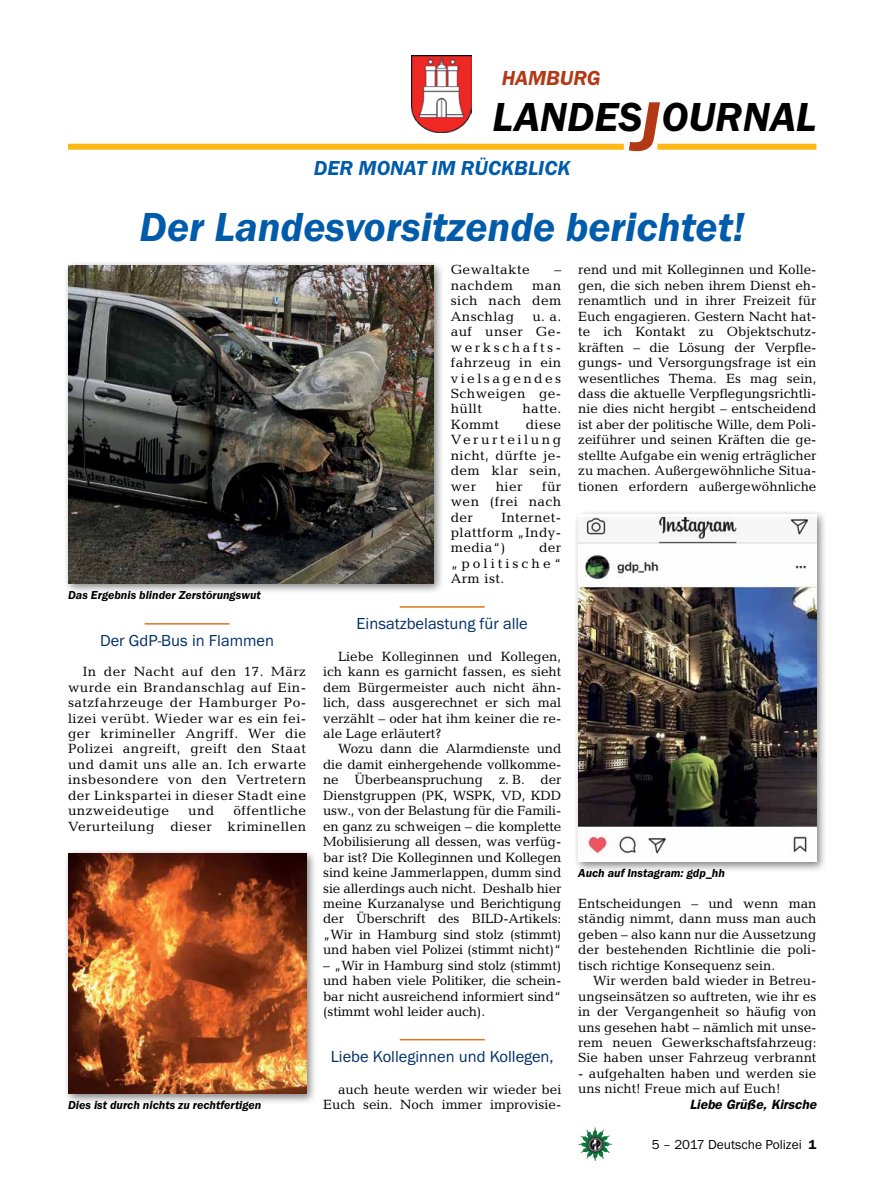
<style>
.page{position:relative;width:893px;height:1191px;background:#fff}
.page>*{position:absolute;margin:0;border:0;box-sizing:border-box;transform-origin:0 0}
.t1{font:italic 600 42px "Franklin Gothic Itc T";color:#005baa}
.t2{font:italic 600 42px "Franklin Gothic Itc T";color:#000}
.t3{font:italic 600 21px "Franklin Gothic Itc T";color:#005baa}
.t4{font:italic 600 21px "Franklin Gothic Itc T";color:#b33916}
.t5{font:16.5px "Franklin Gothic Itc T";color:#002f67}
.t6{font:13.5px/15.5px "Candida";color:#000;text-align:justify}
.t7{font:13.5px/15.5px "Candida";letter-spacing:.03em;color:#000;text-align:right}
.t8{font:13.5px "Franklin Gothic Itc T";color:#000}
.t9{font:italic 600 13.5px "Franklin Gothic";color:#000}
.t10{font:italic 600 12px "Franklin Gothic Itc T";color:#000}
.s1{font-size:72px;color:#b33916}
.s2{font-weight:600}
</style>
<div class="page">
<img style="left:578px;top:1127px;width:17px;height:25px">
<img style="left:412px;top:55px;width:59px;height:77px">
<div style="left:657px;top:144px;width:159px;height:6px;background:#fdb913"></div>
<div style="left:68px;top:144px;width:556px;height:6px;background:#fdb913"></div>
<hr style="left:145px;top:623px;width:85px;height:1px;background:#de761c">
<hr style="left:400px;top:606px;width:85px;height:1px;background:#de761c">
<hr style="left:400px;top:1039px;width:85px;height:1px;background:#de761c">
<div style="left:63px;top:260px;width:382px;height:335px;background:#000;opacity:.5"></div>
<img style="left:68px;top:265px;width:366px;height:318px">
<div style="left:63px;top:848px;width:254px;height:256px;background:#000;opacity:.5"></div>
<img style="left:68px;top:853px;width:238px;height:240px">
<div style="left:573px;top:509px;width:254px;height:364px;background:#000;opacity:.5"></div>
<img style="left:578px;top:518px;width:238px;height:341px">
<h2 class="t4" style="left:502px;top:66px;width:101px">HAMBURG</h2>
<h1 class="t2" style="left:492px;top:93px;width:325px">LANDES<span class="s1">J</span>OURNAL</h1>
<h2 class="t3" style="left:314px;top:156px;width:77px">Der Mona</h2>
<h2 class="t3" style="left:416px;top:156px;width:156px">t im r ückblick</h2>
<h1 class="t1" style="left:140px;top:202px;width:607px">Der Landesvorsitzende berichtet!</h1>
<p class="t7" style="left:451px;top:262px;width:80px">Gewaltakte</p>
<p class="t6" style="left:554px;top:262px;width:8px">–</p>
<p class="t7" style="left:451px;top:277px;width:64px">nachdem</p>
<p class="t6" style="left:578px;top:262px;width:240px">rend und mit Kolleginnen und Kolle&shy;gen, die sich neben ihrem Dienst eh&shy;renamtlich und in ihrer Freizeit für Euch engagieren. Gestern Nacht hat&shy;te ich Kontakt zu Objektschutz&shy;kräften – die Lösung der Verpfle&shy;gungs- und Versorgungsfrage ist ein wesentliches Thema. Es mag sein, dass die aktuelle Verpflegungsrichtli&shy;nie dies nicht hergibt – entscheidend ist aber der politische Wille, dem Poli&shy;zeiführer und seinen Kräften die ge&shy;stellte Aufgabe ein wenig erträglicher zu machen. Außergewöhnliche Situa&shy;tionen erfordern außergewöhnliche</p>
<p class="t6" style="left:451px;top:277px;width:112px;text-indent:81px">man sich nach dem Anschlag</p>
<p class="t6" style="left:451px;top:308px;width:112px;text-indent:82px">u. a. auf unser Ge&shy;werkschafts&shy;fahrzeug in ein vielsagendes Schweigen ge&shy;hüllt</p>
<p class="t6" style="left:522px;top:401px;width:40px">hatte.</p>
<p class="t6" style="left:451px;top:416px;width:112px;text-indent:75px">diese Verurteilung nicht, dürfte je&shy;dem klar sein, wer</p>
<p class="t6" style="left:451px;top:416px;width:50px">Kommt</p>
<p class="t6" style="left:451px;top:478px;width:112px;text-indent:91px">für wen (frei nach der</p>
<p class="t6" style="left:496px;top:478px;width:28px">hier</p>
<p class="t6" style="left:451px;top:509px;width:112px;text-indent:51px">Internet&shy;plattform „Indy&shy;media“)</p>
<p class="t6" style="left:451px;top:540px;width:112px;text-indent:88px">der „politische“ Arm ist.</p>
<p class="t5" style="left:357px;top:614px;width:173px">Einsatzbelastung für alle</p>
<p class="t6" style="left:323px;top:648px;width:240px;text-indent:15px">Liebe Kolleginnen und Kollegen, ich kann es garnicht fassen, es sieht dem Bürgermeister auch nicht ähn&shy;lich, dass ausgerechnet er sich mal verzählt – oder hat ihm keiner die re&shy;ale Lage erläutert?</p>
<p class="t6" style="left:323px;top:741px;width:240px;text-indent:15px">Wozu dann die Alarmdienste und die damit einhergehende vollkomme&shy;ne Überbeanspruchung z. B. der Dienstgruppen (PK, WSPK, VD, KDD usw., von der Belastung für die Famili&shy;en ganz zu schweigen – die komplette Mobilisierung all dessen, was verfüg&shy;bar ist? Die Kolleginnen und Kollegen sind keine Jammerlappen, dumm sind sie allerdings auch nicht. Deshalb hier meine Kurzanalyse und Berichtigung der Überschrift des Bild -Artikels: „Wir in Hamburg sind stolz (stimmt) und haben viel Polizei (stimmt nicht)“</p>
<p class="t6" style="left:323px;top:957px;width:240px">– „Wir in Hamburg sind stolz (stimmt) und haben viele Politiker, die schein&shy;bar nicht ausreichend informiert sind“ (stimmt wohl leider auch).</p>
<p class="t5" style="left:331px;top:1046px;width:224px">Liebe Kolleginnen und Kollegen,</p>
<p class="t6" style="left:323px;top:1081px;width:240px;text-align:right">auch heute werden wir wieder bei<br>Euch sein. Noch immer improvisie-</p>
<p class="t10" style="left:68px;top:588px;width:194px">Das Ergebnis blinder Zerstörungswut</p>
<p class="t5" style="left:100px;top:630px;width:176px">Der GdP-Bus in Flammen</p>
<p class="t6" style="left:68px;top:664px;width:240px;text-indent:15px">In der Nacht auf den 17. März wurde ein Brandanschlag auf Ein&shy;satzfahrzeuge der Hamburger Po&shy;lizei verübt. Wieder war es ein fei&shy;ger krimineller Angriff. Wer die Polizei angreift, greift den Staat und damit uns alle an. Ich erwarte insbesondere von den Vertretern der Linkspartei in dieser Stadt eine unzweideutige</p>
<p class="t7" style="left:68px;top:803px;width:240px">öffentliche<br>Verurteilung dieser kriminellen</p>
<p class="t6" style="left:188px;top:803px;width:28px">und</p>
<p class="t10" style="left:578px;top:866px;width:148px">Auch auf Instagram: gdp_hh</p>
<p class="t6" style="left:578px;top:895px;width:240px">Entscheidungen – und wenn man ständig nimmt, dann muss man auch geben – also kann nur die Aussetzung der bestehenden Richtlinie die poli&shy;tisch richtige Konsequenz sein.</p>
<p class="t6" style="left:578px;top:973px;width:240px;text-indent:15px">Wir werden bald wieder in Betreu&shy;ungseinsätzen so auftreten, wie ihr es in der Vergangenheit so häufig von uns gesehen habt – nämlich mit unse&shy;rem neuen Gewerkschaftsfahrzeug:<br>Sie haben unser Fahrzeug verbrannt</p>
<p class="t6" style="left:578px;top:1065px;width:240px">- aufgehalten haben und werden sie uns nicht! Freue mich auf Euch!</p>
<p class="t10" style="left:68px;top:1098px;width:195px">Dies ist durch nichts zu rechtfertigen</p>
<p class="t9" style="left:690px;top:1096px;width:128px">Liebe Grüße, Kirsche</p>
<p class="t8" style="left:652px;top:1136px;width:166px">5 – 2017 Deutsche Polizei <span class="s2">1</span></p>
</div>
